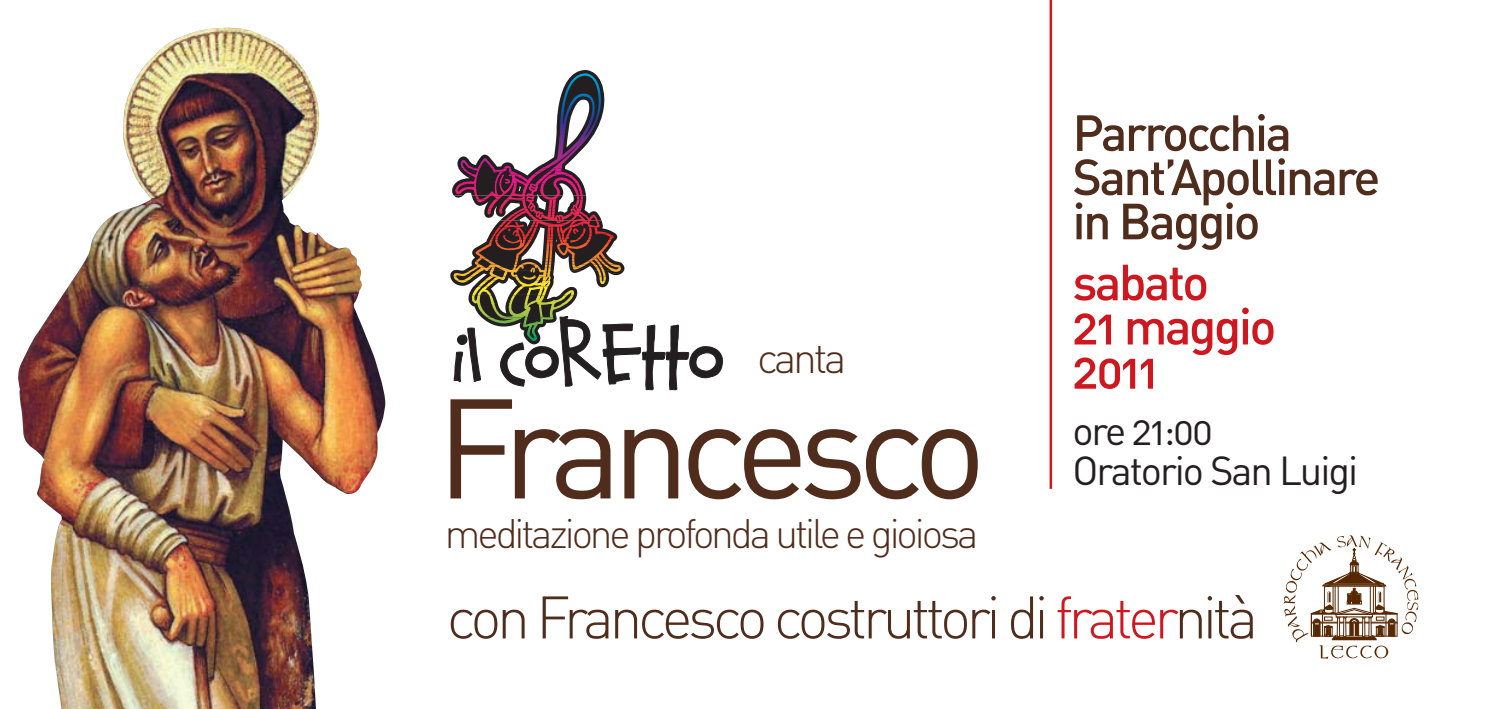
<style>
.page{position:relative;width:1489px;height:709px;background:#fff}
.page>*{position:absolute;margin:0;border:0;box-sizing:border-box;transform-origin:0 0}
.t1{font:139.25px "DIN Regular Alternate";letter-spacing:-.08em;color:#4f2c1b}
.t2{font:59px "DIN Light Alternate";letter-spacing:-.075em;color:#4f2c1b}
.t3{font:50px/44.2px "DIN Medium Alternate";letter-spacing:-.05em;color:#4f2c1b}
.t4{font:50px/44.2px "DIN Medium Alternate";letter-spacing:-.05em;color:#ce171e}
.t5{font:42.5px "DIN Light Alternate";letter-spacing:-.08em;color:#4f2c1b}
.t6{font:40.75px "DIN Light Alternate";letter-spacing:-.075em;color:#4f2c1b}
.t7{font:40px/39.2px "DIN Regular Alternate";letter-spacing:-.05em;color:#231f20}
.s1{color:#ce171e}
</style>
<div class="page">
<svg style="left:1283px;top:535px;width:135px;height:124px"></svg>
<img style="left:18px;top:27px;width:367px;height:682px">
<svg style="left:450px;top:70px;width:273px;height:321px"></svg>
<hr style="left:1049px;top:0;width:3px;height:489px;background:#ce171e">
<p class="t5" style="left:757px;top:342px;width:91px">canta</p>
<h1 class="t1" style="left:436px;top:399px;width:552px">Francesco</h1>
<p class="t6" style="left:445px;top:518px;width:535px">meditazione profonda utile e gioiosa</p>
<p class="t3" style="left:1072px;top:117px;width:309px">Parrocchia<br>Sant’Apollinare in Baggio</p>
<p class="t4" style="left:1072px;top:266px;width:205px">sabato<br>21 maggio<br>2011</p>
<p class="t7" style="left:1072px;top:416px;width:287px">ore 21:00<br>Oratorio San Luigi</p>
<p class="t2" style="left:446px;top:596px;width:813px">con Francesco costruttori di <span class="s1">frater</span>nità</p>
</div>
